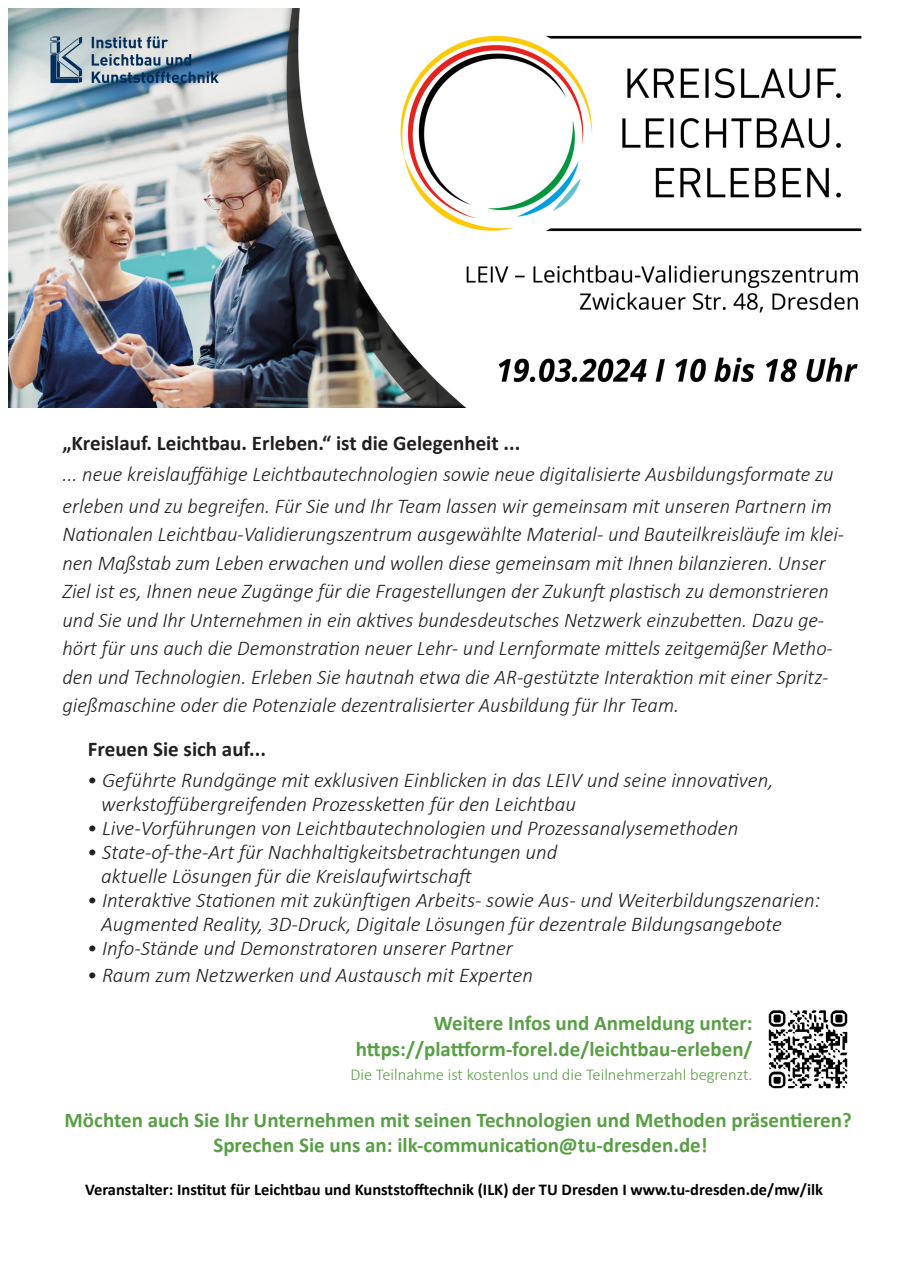
<style>
.page{position:relative;width:910px;height:1280px;background:#fff}
.page>*{position:absolute;margin:0;border:0;box-sizing:border-box;transform-origin:0 0}
.t1{font:italic 300 21px/28.5px "Calibri";color:#231f20}
.t2{font:700 21px "Calibri";color:#589f45}
.t3{font:700 21px "Calibri";color:#231f20}
.t4{font:700 16.5px "Calibri";color:#000003}
.t5{font:300 16.5px "Calibri";color:#589f45}
</style>
<div class="page">
<img style="left:9px;top:9px;width:853px;height:398px">
<img style="left:768px;top:1010px;width:80px;height:79px">
<p class="t3" style="left:63px;top:428px;width:459px">„Kreislauf. Leichtbau. Erleben.“ ist die Gelegenheit ...</p>
<p class="t1" style="left:63px;top:458px;width:773px;line-height:31.5px">... neue kreislauffähige Leichtbautechnologien sowie neue digitalisierte Ausbildungsformate zu erleben und zu begreifen. Für Sie und Ihr Team lassen wir gemeinsam mit unseren Partnern im</p>
<p class="t1" style="left:63px;top:520px;width:783px">Nationalen Leichtbau-Validierungszentrum ausgewählte Material- und Bauteilkreisläufe im klei&shy;nen Maßstab zum Leben erwachen und wollen diese gemeinsam mit Ihnen bilanzieren. Unser Ziel ist es, Ihnen neue Zugänge für die Fragestellungen der Zukunft plastisch zu demonstrieren und Sie und Ihr Unternehmen in ein aktives bundesdeutsches Netzwerk einzubetten. Dazu ge&shy;hört für uns auch die Demonstration neuer Lehr- und Lernformate mittels zeitgemäßer Metho&shy;den und Technologien. Erleben Sie hautnah etwa die AR-gestützte Interaktion mit einer Spritz&shy;gießmaschine oder die Potenziale dezentralisierter Ausbildung für Ihr Team.</p>
<p class="t3" style="left:88px;top:734px;width:180px">Freuen Sie sich auf...</p>
<p class="t1" style="left:101px;top:768px;width:674px;line-height:24px;text-indent:-14px">• Geführte Rundgänge mit exklusiven Einblicken in das LEIV und seine innovativen, werkstoffübergreifenden Prozessketten für den Leichtbau</p>
<p class="t1" style="left:87px;top:813px;width:653px">• Live-Vorführungen von Leichtbautechnologien und Prozessanalysemethoden</p>
<p class="t1" style="left:87px;top:837px;width:472px">• State-of-the-Art für Nachhaltigkeitsbetrachtungen und</p>
<p class="t1" style="left:101px;top:861px;width:374px">aktuelle Lösungen für die Kreislaufwirtschaft</p>
<p class="t1" style="left:87px;top:885px;width:735px">• Interaktive Stationen mit zukünftigen Arbeits- sowie Aus- und Weiterbildungszenarien:</p>
<p class="t1" style="left:101px;top:909px;width:682px">Augmented Reality, 3D-Druck, Digitale Lösungen für dezentrale Bildungsangebote</p>
<p class="t1" style="left:87px;top:933px;width:428px">• Info-Stände und Demonstratoren unserer Partner</p>
<p class="t1" style="left:87px;top:960px;width:448px">• Raum zum Netzwerken und Austausch mit Experten</p>
<p class="t2" style="left:434px;top:1008px;width:320px">Weitere Infos und Anmeldung unter:</p>
<p class="t2" style="left:356px;top:1034px;width:398px">https://plattform-forel.de/leichtbau-erleben/</p>
<p class="t5" style="left:350px;top:1064px;width:404px">Die Teilnahme ist kostenlos und die Teilnehmerzahl begrenzt.</p>
<p class="t2" style="left:65px;top:1105px;width:789px">Möchten auch Sie Ihr Unternehmen mit seinen Technologien und Methoden präsentieren?</p>
<p class="t2" style="left:213px;top:1130px;width:496px">Sprechen Sie uns an: ilk-communication@tu-dresden.de!</p>
<p class="t4" style="left:85px;top:1177px;width:739px">Veranstalter: Institut für Leichtbau und Kunststofftechnik (ILK) der TU Dresden I www.tu-dresden.de/mw/ilk</p>
</div>
